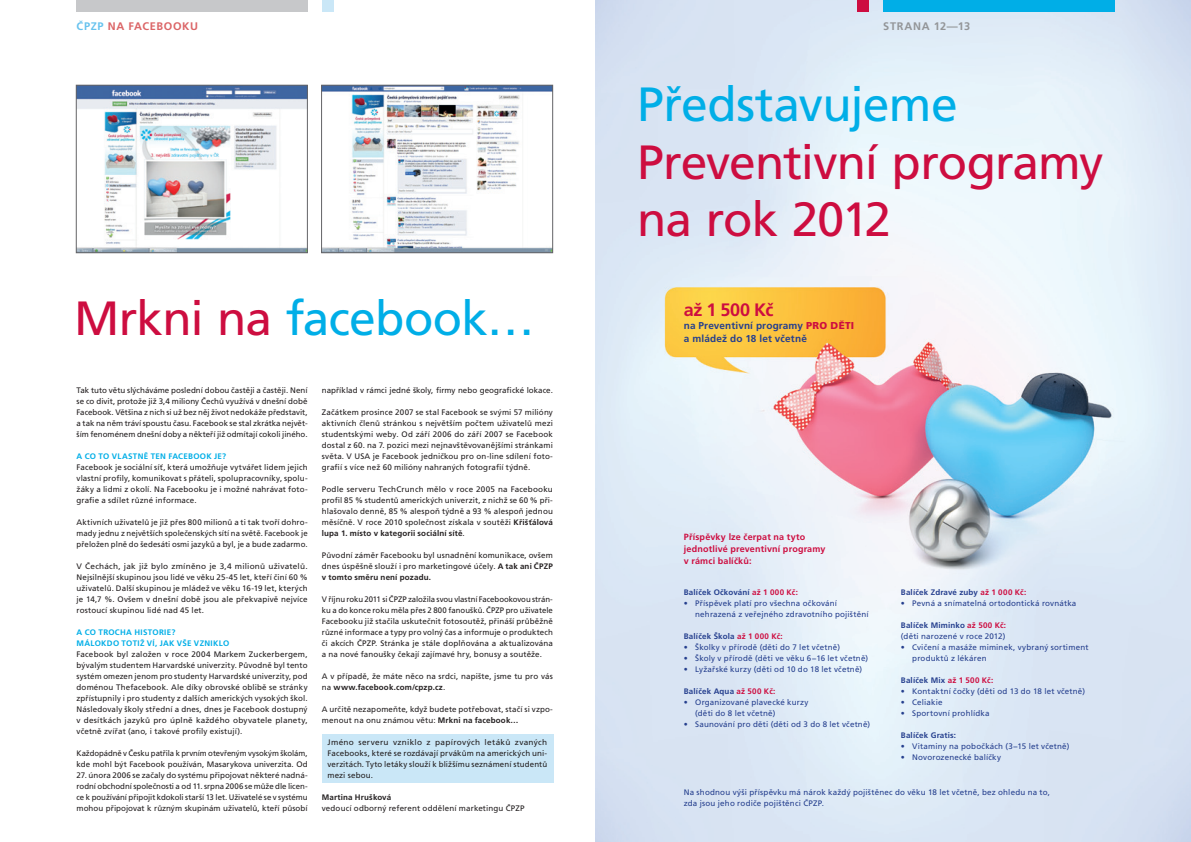
<style>
.page{position:relative;width:1191px;height:842px;background:#fff}
.page>*{position:absolute;margin:0;border:0;box-sizing:border-box;transform-origin:0 0}
.t1{font:48px "Frutiger CE";letter-spacing:-.015em;color:#00aee7}
.t2{font:48px/57.6px "Frutiger CE";letter-spacing:-.02em;color:#cd0d40}
.t3{font:700 18px "Frutiger CE";letter-spacing:-.025em;color:#cd0d40}
.t4{font:700 11px "Frutiger CE";letter-spacing:.055em;color:#db6567}
.t5{font:700 11px "Frutiger CE";letter-spacing:.06em;color:#939598}
.t6{font:700 10px "Frutiger CE";letter-spacing:.015em;color:#253f8e}
.t7{font:10px "Frutiger CE Black";color:#cd0d40}
.t8{font:700 9px/12px "Frutiger CE";letter-spacing:.02em;color:#cd0d40}
.t9{font:8px/11px "Frutiger CE";letter-spacing:.01em;color:#231f20;text-align:justify}
.t10{font:8px/11px "Frutiger CE";letter-spacing:.02em;color:#253f8e}
.t11{font:700 8px "Frutiger CE";letter-spacing:.025em;color:#253f8e}
.t12{font:700 8px "Frutiger CE";color:#00aee7}
.t13{font:700 8px "Frutiger CE";letter-spacing:.015em;color:#231f20}
.s1{color:#66c2ee}
.s2{color:#cd0d40}
.s3{font-weight:700}
.s4{font-family:"Frutiger CE Black";font-weight:400;color:#cd0d40}
.s5{font-weight:700;color:#cd0d40}
</style>
<div class="page">
<img style="left:595px;top:0;width:596px;height:842px">
<div style="left:857px;top:0;width:12px;height:11px;background:#cd0d40"></div>
<div style="left:883px;top:0;width:231px;height:11px;background:#00aee7"></div>
<div style="left:77px;top:0;width:231px;height:11px;background:#c7c8ca"></div>
<div style="left:322px;top:0;width:11px;height:11px;background:#cae7f7"></div>
<div style="left:322px;top:735px;width:231px;height:48px;background:#cae7f7"></div>
<img style="left:78px;top:87px;width:227px;height:164px">
<div style="left:76px;top:85px;width:231px;height:168px;border:1px solid #636366"></div>
<img style="left:323px;top:87px;width:228px;height:164px">
<div style="left:321px;top:85px;width:232px;height:168px;border:1px solid #636366"></div>
<h3 class="t4" style="left:77px;top:20px;width:123px"><span class="s1">ČPZP</span> NA FACEBOOKU</h3>
<h3 class="t5" style="left:883px;top:20px;width:88px">STRANA 12—13</h3>
<h1 class="t1" style="left:74px;top:291px;width:462px"><span class="s2">Mrkni na</span> facebook…</h1>
<p class="t9" style="left:77px;top:385px;width:233px">Tak tuto větu slýcháváme poslední dobou častěji a častěji. Není se co divit, protože již 3,4 miliony Čechů využívá v dnešní době Facebook. Většina z nich si už bez něj život nedokáže představit, a tak na něm tráví spoustu času. Facebook se stal zkrátka největ&shy;ším fenoménem dnešní doby a někteří již odmítají cokoli jiného.</p>
<p class="t12" style="left:77px;top:452px;width:42px">A cotovlastně</p>
<p class="t12" style="left:151px;top:452px;width:6px">ten</p>
<p class="t12" style="left:168px;top:452px;width:11px">Facebook</p>
<p class="t12" style="left:214px;top:452px;width:14px">je ?</p>
<p class="t9" style="left:77px;top:462px;width:233px">Facebook je sociální síť, která umožňuje vytvářet lidem jejich vlastní profily, komunikovat s přáteli, spolupracovníky, spolu&shy;žáky a lidmi z okolí. Na Facebooku je i možné nahrávat foto&shy;grafie a sdílet různé informace.</p>
<p class="t9" style="left:77px;top:517px;width:233px">Aktivních uživatelů je již přes 800 milionů a ti tak tvoří dohro&shy;mady jednu z největších společenských sítí na světě. Facebook je přeložen plně do šedesáti osmi jazyků a byl, je a bude zadarmo.</p>
<p class="t9" style="left:77px;top:561px;width:233px">V Čechách, jak již bylo zmíněno je 3,4 milionů uživatelů.<br>Nejsilnější skupinou jsou lidé ve věku 25-45 let, kteří činí 60 % uživatelů. Další skupinou je mládež ve věku 16-19 let, kterých je 14,7 %. Ovšem v dnešní době jsou ale překvapivě nejvíce rostoucí skupinou lidé nad 45 let.</p>
<p class="t12" style="left:77px;top:628px;width:29px">A co trocha</p>
<p class="t12" style="left:134px;top:628px;width:6px">historie</p>
<p class="t12" style="left:171px;top:628px;width:5px">?</p>
<p class="t12" style="left:77px;top:639px;width:21px">Málokdo</p>
<p class="t12" style="left:122px;top:639px;width:6px">totiž</p>
<p class="t12" style="left:147px;top:639px;width:19px">ví , jak</p>
<p class="t12" style="left:177px;top:639px;width:6px">vše</p>
<p class="t12" style="left:194px;top:639px;width:6px">vzniklo</p>
<p class="t9" style="left:77px;top:649px;width:233px">Facebook byl založen v roce 2004 Markem Zuckerbergem, bývalým studentem Harvardské univerzity. Původně byl tento systém omezen jenom pro studenty Harvardské univerzity, pod doménou Thefacebook. Ale díky obrovské oblibě se stránky zpřístupnily i pro studenty z dalších amerických vysokých škol.<br>Následovaly školy střední a dnes, dnes je Facebook dostupný v desítkách jazyků pro úplně každého obyvatele planety, včetně zvířat (ano, i takové profily existují).</p>
<p class="t9" style="left:77px;top:748px;width:233px">Každopádně v Česku patřila k prvním otevřeným vysokým školám, kde mohl být Facebook používán, Masarykova univerzita. Od</p>
<p class="t9" style="left:77px;top:770px;width:233px">27. února 2006 se začaly do systému připojovat některé nadná&shy;rodní obchodní společnosti a od 11. srpna 2006 se může dle licen&shy;ce k používání připojit kdokoli starší 13 let. Uživatelé se v systému mohou připojovat k různým skupinám uživatelů, kteří působí</p>
<p class="t9" style="left:322px;top:385px;width:233px">například v rámci jedné školy, firmy nebo geografické lokace.</p>
<p class="t9" style="left:322px;top:407px;width:233px">Začátkem prosince 2007 se stal Facebook se svými 57 milióny aktivních členů stránkou s největším počtem uživatelů mezi studentskými weby. Od září 2006 do září 2007 se Facebook dostal z 60. na 7. pozici mezi nejnavštěvovanějšími stránkami světa. V USA je Facebook jedničkou pro on-line sdílení foto&shy;grafií s více než 60 milióny nahraných fotografií týdně.</p>
<p class="t9" style="left:322px;top:484px;width:233px">Podle serveru TechCrunch mělo v roce 2005 na Facebooku profil 85 % studentů amerických univerzit, z nichž se 60 % při&shy;hlašovalo denně, 85 % alespoň týdně a 93 % alespoň jednou měsíčně. V roce 2010 společnost získala v soutěži <span class="s3">Křišťálová lupa 1. místo v kategorii sociální sítě</span>.</p>
<p class="t9" style="left:322px;top:550px;width:233px">Původní záměr Facebooku byl usnadnění komunikace, ovšem dnes úspěšně slouží i pro marketingové účely. <span class="s3">A tak ani ČPZP v tomto směru není pozadu.</span></p>
<p class="t9" style="left:322px;top:594px;width:233px">V říjnu roku 2011 si ČPZP založila svou vlastní Facebookovou strán&shy;ku a do konce roku měla přes 2 800 fanoušků. ČPZP pro uživatele Facebooku již stačila uskutečnit fotosoutěž, přináší průběžně různé informace a typy pro volný čas a informuje o produktech či akcích ČPZP. Stránka je stále doplňována a aktualizována a na nové fanoušky čekají zajímavé hry, bonusy a soutěže.</p>
<p class="t9" style="left:322px;top:671px;width:232px">A v případě, že máte něco na srdci, napište, jsme tu pro vás na <span class="s3">www.facebook.com/cpzp.cz</span>.</p>
<p class="t9" style="left:322px;top:704px;width:233px">A určitě nezapomeňte, když budete potřebovat, stačí si vzpo&shy;menout na onu známou větu: <span class="s3">Mrkni na facebook…</span></p>
<p class="t9" style="left:327px;top:737px;width:221px">Jméno serveru vzniklo z papírových letáků zvaných Facebooks, které se rozdávají prvákům na amerických uni&shy;verzitách. Tyto letáky slouží k bližšímu seznámení studentů mezi sebou.</p>
<p class="t13" style="left:322px;top:793px;width:71px">Martina Hrušková</p>
<p class="t9" style="left:322px;top:803px;width:204px">vedoucí odborný referent oddělení marketingu ČPZP</p>
<h1 class="t1" style="left:637px;top:77px;width:322px">Představujeme</h1>
<h1 class="t2" style="left:637px;top:133px;width:468px">Preventivní programy na rok 2012</h1>
<h2 class="t3" style="left:684px;top:299px;width:91px">až 1 500 Kč</h2>
<p class="t6" style="left:684px;top:320px;width:130px">na Preventivní programy <span class="s4">pro</span></p>
<p class="t7" style="left:830px;top:320px;width:25px">děti</p>
<p class="t6" style="left:684px;top:333px;width:124px">a mládež do 18 let včetně</p>
<p class="t8" style="left:684px;top:530px;width:143px">Příspěvky lze čerpat na tyto jednotlivé preventivní programy v rámci balíčků:</p>
<p class="t11" style="left:684px;top:587px;width:116px">Balíček Očkování <span class="s2">až 1 000 Kč:</span></p>
<p class="t10" style="left:695px;top:597px;width:175px;text-indent:-11px">• Příspěvek platí pro všechna očkování nehrazená z veřejného zdravotního pojištění</p>
<p class="t11" style="left:684px;top:631px;width:100px">Balíček Škola <span class="s2">až 1 000 Kč:</span></p>
<p class="t10" style="left:684px;top:641px;width:158px">• Školky v přírodě (děti do 7 let včetně)</p>
<p class="t10" style="left:684px;top:652px;width:186px">• Školy v přírodě (děti ve věku 6−16 let včetně)</p>
<p class="t10" style="left:684px;top:663px;width:180px">• Lyžařské kurzy (děti od 10 do 18 let včetně)</p>
<p class="t11" style="left:684px;top:686px;width:93px">Balíček Aqua <span class="s2">až 500 Kč:</span></p>
<p class="t10" style="left:695px;top:696px;width:115px;text-indent:-11px">• Organizované plavecké kurzy (děti do 8 let včetně)</p>
<p class="t10" style="left:684px;top:718px;width:188px">• Saunování pro děti (děti od 3 do 8 let včetně)</p>
<p class="t11" style="left:901px;top:587px;width:127px">Balíček Zdravé zuby <span class="s2">až 1 000 Kč:</span></p>
<p class="t10" style="left:901px;top:597px;width:177px">• Pevná a snímatelná ortodontická rovnátka</p>
<p class="t10" style="left:901px;top:619px;width:107px"><span class="s3">Balíček Miminko</span> <span class="s5">až 500 Kč: </span>(děti narozené v roce 2012)</p>
<p class="t10" style="left:912px;top:641px;width:178px;text-indent:-11px">• Cvičení a masáže miminek, vybraný sortiment produktů z lékáren</p>
<p class="t11" style="left:901px;top:675px;width:94px">Balíček Mix <span class="s2">až 1 500 Kč:</span></p>
<p class="t10" style="left:901px;top:685px;width:186px">• Kontaktní čočky (děti od 13 do 18 let včetně)</p>
<p class="t10" style="left:901px;top:696px;width:43px">• Celiakie</p>
<p class="t10" style="left:901px;top:707px;width:90px">• Sportovní prohlídka</p>
<p class="t11" style="left:901px;top:730px;width:57px">Balíček Gratis:</p>
<p class="t10" style="left:901px;top:740px;width:170px">• Vitaminy na pobočkách (3−15 let včetně)</p>
<p class="t10" style="left:901px;top:751px;width:102px">• Novorozenecké balíčky</p>
<p class="t10" style="left:684px;top:786px;width:368px">Na shodnou výši příspěvku má nárok každý pojištěnec do věku 18 let včetně, bez ohledu na to, zda jsou jeho rodiče pojištěnci ČPZP.</p>
</div>
